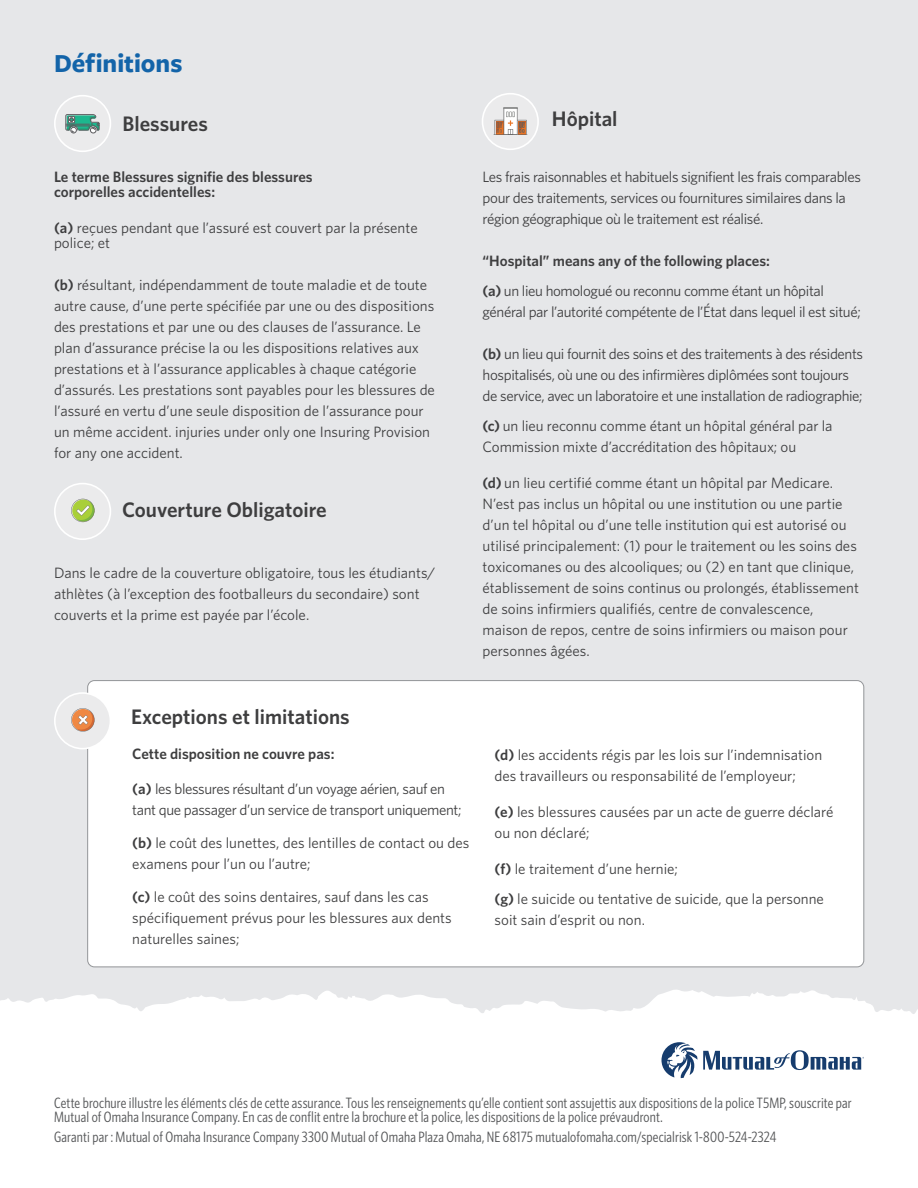
<style>
.page{position:relative;width:918px;height:1188px;background:#fff}
.page>*{position:absolute;margin:0;border:0;box-sizing:border-box;transform-origin:0 0}
.t1{font:700 27px "Freight Sans Pro";color:#1364a9}
.t2{font:600 21px "Whitney";color:#3e3e3f}
.t3{font:15px/21px "Whitney";color:#3e3e3f}
.t4{font:15px/21px "Whitney";letter-spacing:-.025em;color:#3e3e3f}
.t5{font:15px/13.5px "Whitney Condensed";letter-spacing:.01em;color:#545557}
.t6{font:600 15px/15px "Whitney";color:#3e3e3f}
.s1{font-weight:600}
</style>
<div class="page">
<div style="left:0;top:0;width:918px;height:1014px;background:#e6e7e9"></div>
<div style="left:88px;top:681px;width:776px;height:286px;background:#fff;border-radius:7px"></div>
<div style="left:54px;top:692px;width:57px;height:57px;background:#fff;border-radius:50%"></div>
<div style="left:482px;top:93px;width:57px;height:57px;background:#fff;border-radius:50%"></div>
<div style="left:54px;top:95px;width:57px;height:57px;background:#fff;border-radius:50%"></div>
<div style="left:54px;top:483px;width:57px;height:57px;background:#fff;border-radius:50%"></div>
<div style="left:56px;top:96px;width:54px;height:54px;background:#ebebec;border-radius:50%"></div>
<svg style="left:65px;top:114px;width:35px;height:20px"></svg>
<div style="left:483px;top:94px;width:54px;height:54px;background:#ebebec;border-radius:50%"></div>
<svg style="left:494px;top:108px;width:33px;height:27px"></svg>
<div style="left:56px;top:484px;width:54px;height:54px;background:#ebebec;border-radius:50%"></div>
<svg style="left:71px;top:498px;width:24px;height:25px"></svg>
<div style="left:56px;top:694px;width:54px;height:54px;background:#ebebec;border-radius:50%"></div>
<svg style="left:71px;top:708px;width:24px;height:24px"></svg>
<svg style="left:662px;top:1042px;width:35px;height:36px"></svg>
<svg style="left:703px;top:1050px;width:161px;height:20px"></svg>
<h1 class="t1" style="left:54px;top:45px;width:130px">Définitions</h1>
<h2 class="t2" style="left:122px;top:109px;width:87px">Blessures</h2>
<h2 class="t2" style="left:552px;top:105px;width:67px">Hôpital</h2>
<p class="t6" style="left:54px;top:169px;width:260px">Le terme Blessures signifie des blessures corporelles accidentelles:</p>
<p class="t3" style="left:54px;top:219px;width:365px;line-height:15px"><span class="s1">(a)</span> reçues pendant que l’assuré est couvert par la présente police; et</p>
<p class="t3" style="left:54px;top:273px;width:383px"><span class="s1">(b)</span> résultant, indépendamment de toute maladie et de toute autre cause, d’une perte spécifiée par une ou des dispositions des prestations et par une ou des clauses de l’assurance. Le plan d’assurance précise la ou les dispositions relatives aux prestations et à l’assurance applicables à chaque catégorie d’assurés. Les prestations sont payables pour les blessures de l’assuré en vertu d’une seule disposition de l’assurance pour un même accident. injuries under only one Insuring Provision for any one accident.</p>
<h2 class="t2" style="left:122px;top:496px;width:206px">Couverture Obligatoire</h2>
<p class="t3" style="left:54px;top:561px;width:383px">Dans le cadre de la couverture obligatoire, tous les étudiants/ athlètes (à l’exception des footballeurs du secondaire) sont couverts et la prime est payée par l’école.</p>
<p class="t4" style="left:483px;top:165px;width:380px">Les frais raisonnables et habituels signifient les frais comparables pour des traitements, services ou fournitures similaires dans la région géographique où le traitement est réalisé.</p>
<p class="t4" style="left:483px;top:245px;width:343px;line-height:30px"><span class="s1">“Hospital” means any of the following places:<br>(a)</span> un lieu homologué ou reconnu comme étant un hôpital</p>
<p class="t4" style="left:483px;top:300px;width:380px">général par l’autorité compétente de l’État dans lequel il est situé;</p>
<p class="t4" style="left:483px;top:342px;width:382px"><span class="s1">(b)</span> un lieu qui fournit des soins et des traitements à des résidents hospitalisés, où une ou des infirmières diplômées sont toujours de service, avec un laboratoire et une installation de radiographie;</p>
<p class="t3" style="left:483px;top:414px;width:351px"><span class="s1">(c)</span> un lieu reconnu comme étant un hôpital général par la<br>Commission mixte d’accréditation des hôpitaux; ou</p>
<p class="t3" style="left:483px;top:471px;width:378px"><span class="s1">(d)</span> un lieu certifié comme étant un hôpital par Medicare.<br>N’est pas inclus un hôpital ou une institution ou une partie d’un tel hôpital ou d’une telle institution qui est autorisé ou utilisé principalement: (1) pour le traitement ou les soins des toxicomanes ou des alcooliques; ou (2) en tant que clinique, établissement de soins continus ou prolongés, établissement de soins infirmiers qualifiés, centre de convalescence, maison de repos, centre de soins infirmiers ou maison pour personnes âgées.</p>
<h2 class="t2" style="left:131px;top:702px;width:220px">Exceptions et limitations</h2>
<p class="t6" style="left:132px;top:746px;width:204px">Cette disposition ne couvre pas:</p>
<p class="t4" style="left:132px;top:778px;width:331px"><span class="s1">(a)</span> les blessures résultant d’un voyage aérien, sauf en tant que passager d’un service de transport uniquement;</p>
<p class="t3" style="left:132px;top:832px;width:339px"><span class="s1">(b)</span> le coût des lunettes, des lentilles de contact ou des examens pour l’un ou l’autre;</p>
<p class="t3" style="left:132px;top:886px;width:321px"><span class="s1">(c)</span> le coût des soins dentaires, sauf dans les cas spécifiquement prévus pour les blessures aux dents naturelles saines;</p>
<p class="t3" style="left:495px;top:744px;width:329px"><span class="s1">(d)</span> les accidents régis par les lois sur l’indemnisation des travailleurs ou responsabilité de l’employeur;</p>
<p class="t3" style="left:495px;top:801px;width:340px"><span class="s1">(e)</span> les blessures causées par un acte de guerre déclaré ou non déclaré;</p>
<p class="t3" style="left:495px;top:854px;width:331px;line-height:30px"><span class="s1">(f)</span> le traitement d’une hernie;<br><span class="s1">(g)</span> le suicide ou tentative de suicide, que la personne</p>
<p class="t3" style="left:495px;top:909px;width:152px">soit sain d’esprit ou non.</p>
<p class="t5" style="left:54px;top:1096px;width:799px">Cette brochure illustre les éléments clés de cette assurance. Tous les renseignements qu’elle contient sont assujettis aux dispositions de la police T5MP, souscrite par<br>Mutual of Omaha Insurance Company. En cas de conflit entre la brochure et la police, les dispositions de la police prévaudront.</p>
<p class="t5" style="left:54px;top:1129px;width:724px">Garanti par : Mutual of Omaha Insurance Company 3300 Mutual of Omaha Plaza Omaha, NE 68175 mutualofomaha.com/specialrisk 1-800-524-2324</p>
</div>
